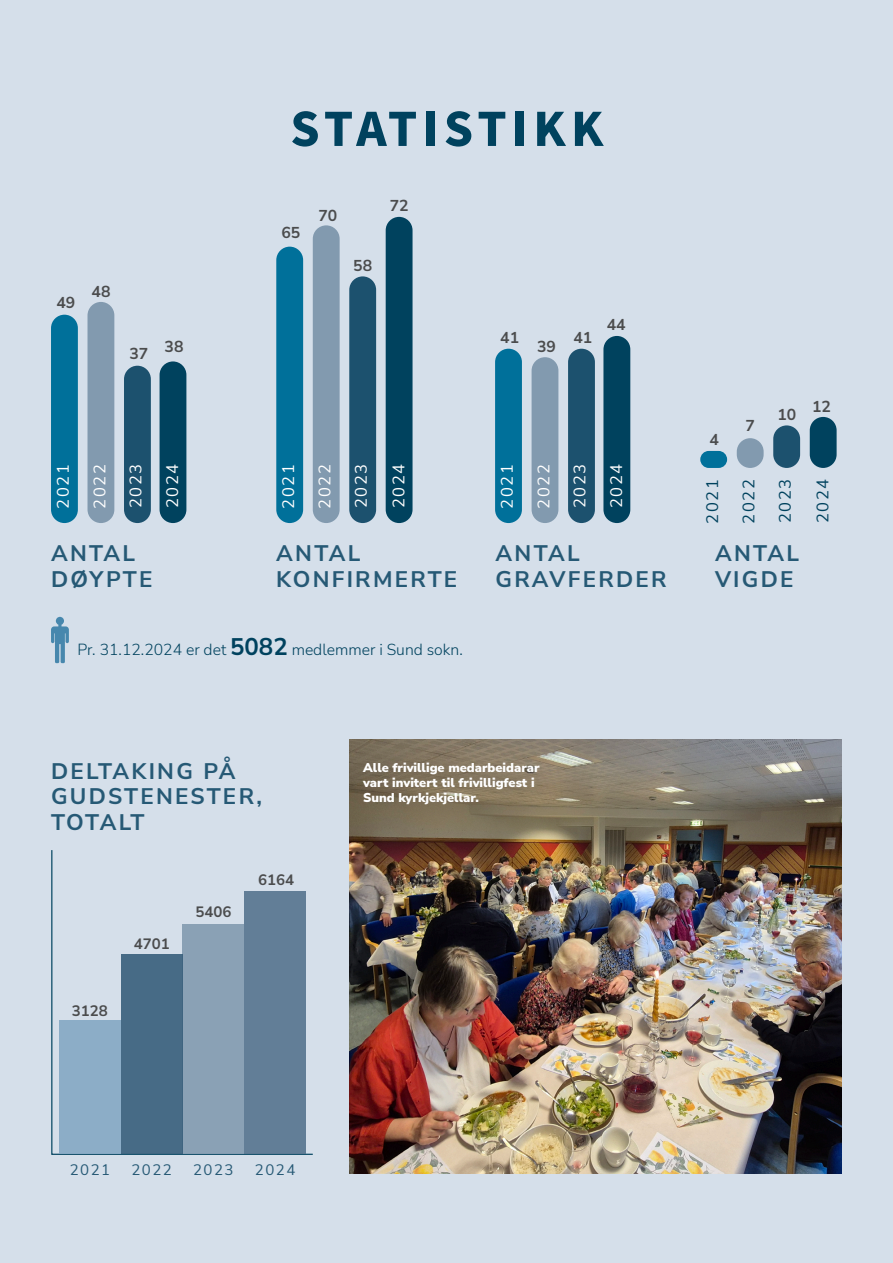
<style>
.page{position:relative;width:893px;height:1263px;background:#d5dfea}
.page>*{position:absolute;margin:0;border:0;box-sizing:border-box;transform-origin:0 0}
.t1{font:700 52.5px "Source Sans Pro";letter-spacing:.1em;color:#00425e}
.Tittel_statistikk{font:700 22.5px/25.5px "Nunito Sans";letter-spacing:.1em;color:#265975}
.Tittel_statistikk-2{font:16.5px "Nunito Sans";letter-spacing:.1em;color:#fff}
.Tittel_statistikk-3{font:16.5px "Nunito Sans";letter-spacing:.1em;color:#00425e}
.Tall_statistikk_copy{font:300 15.75px "Nunito Sans";color:#00425e}
.Tall_statistikk_copy-2{font:700 15.75px "Nunito Sans";color:#4b4c4d}
.Tittel_statistikk-4{font:15px "Nunito Sans";letter-spacing:.1em;color:#265975}
.Tall_statistikk_copy-3{font:700 15px "Nunito Sans";color:#4b4c4d}
.Bildetekst{font:900 12.75px/15.3px "Nunito Sans";color:#fff}
.s1{font-weight:700;font-size:24px}
</style>
<div class="page">
<div style="left:349px;top:276px;width:27px;height:247px;background:#1c516e;border-radius:13px"></div>
<div style="left:124px;top:366px;width:27px;height:157px;background:#1c516e;border-radius:13px"></div>
<div style="left:568px;top:349px;width:27px;height:174px;background:#1c516e;border-radius:13px"></div>
<div style="left:773px;top:425px;width:27px;height:43px;background:#1c516e;border-radius:13px"></div>
<div style="left:386px;top:217px;width:27px;height:306px;background:#00425e;border-radius:13px"></div>
<div style="left:160px;top:361px;width:26px;height:162px;background:#00425e;border-radius:13px"></div>
<div style="left:603px;top:336px;width:27px;height:187px;background:#00425e;border-radius:13px"></div>
<div style="left:810px;top:417px;width:27px;height:51px;background:#00425e;border-radius:13px"></div>
<div style="left:276px;top:247px;width:27px;height:276px;background:#00709a;border-radius:13px"></div>
<div style="left:51px;top:315px;width:27px;height:208px;background:#00709a;border-radius:13px"></div>
<div style="left:495px;top:349px;width:27px;height:174px;background:#00709a;border-radius:13px"></div>
<div style="left:700px;top:451px;width:27px;height:17px;background:#00709a;border-radius:9px"></div>
<div style="left:313px;top:225px;width:27px;height:298px;background:#829aaf;border-radius:13px"></div>
<div style="left:88px;top:302px;width:26px;height:221px;background:#829aaf;border-radius:13px"></div>
<div style="left:532px;top:357px;width:26px;height:166px;background:#829aaf;border-radius:13px"></div>
<div style="left:737px;top:438px;width:27px;height:30px;background:#829aaf;border-radius:13px"></div>
<img style="left:349px;top:739px;width:493px;height:435px">
<svg style="left:51px;top:617px;width:18px;height:46px"></svg>
<svg style="left:51px;top:850px;width:262px;height:305px"></svg>
<div style="left:183px;top:924px;width:61px;height:230px;background:#8aa1b5"></div>
<div style="left:244px;top:891px;width:62px;height:263px;background:#627e97"></div>
<div style="left:59px;top:1021px;width:62px;height:133px;background:#8cadc7"></div>
<div style="left:121px;top:954px;width:62px;height:200px;background:#476b86"></div>
<p class="t1" style="left:290px;top:93px;width:315px">STATISTIKK</p>
<p class="Tall_statistikk_copy-2" style="left:56px;top:292px;width:20px">49</p>
<p class="Tall_statistikk_copy-2" style="left:92px;top:280px;width:20px">48</p>
<p class="Tall_statistikk_copy-2" style="left:129px;top:342px;width:20px">37</p>
<p class="Tall_statistikk_copy-2" style="left:165px;top:336px;width:20px">38</p>
<p class="Tall_statistikk_copy-2" style="left:281px;top:221px;width:20px">65</p>
<p class="Tall_statistikk_copy-2" style="left:318px;top:204px;width:20px">70</p>
<p class="Tall_statistikk_copy-2" style="left:353px;top:254px;width:20px">58</p>
<p class="Tall_statistikk_copy-2" style="left:390px;top:195px;width:20px">72</p>
<p class="Tall_statistikk_copy-2" style="left:500px;top:326px;width:20px">41</p>
<p class="Tall_statistikk_copy-2" style="left:537px;top:335px;width:20px">39</p>
<p class="Tall_statistikk_copy-2" style="left:573px;top:326px;width:20px">41</p>
<p class="Tall_statistikk_copy-2" style="left:607px;top:314px;width:20px">44</p>
<p class="Tittel_statistikk-2" style="left:161px;top:508px;width:46px;rotate:-90deg">2024</p>
<p class="Tittel_statistikk-2" style="left:387px;top:508px;width:46px;rotate:-90deg">2024</p>
<p class="Tittel_statistikk-2" style="left:605px;top:508px;width:46px;rotate:-90deg">2024</p>
<p class="Tittel_statistikk-2" style="left:124px;top:508px;width:46px;rotate:-90deg">2023</p>
<p class="Tittel_statistikk-2" style="left:350px;top:508px;width:46px;rotate:-90deg">2023</p>
<p class="Tittel_statistikk-2" style="left:568px;top:508px;width:46px;rotate:-90deg">2023</p>
<p class="Tittel_statistikk-2" style="left:88px;top:509px;width:46px;rotate:-90deg">2022</p>
<p class="Tittel_statistikk-2" style="left:313px;top:509px;width:46px;rotate:-90deg">2022</p>
<p class="Tittel_statistikk-2" style="left:532px;top:509px;width:46px;rotate:-90deg">2022</p>
<p class="Tittel_statistikk-2" style="left:52px;top:509px;width:46px;rotate:-90deg">2021</p>
<p class="Tittel_statistikk-2" style="left:277px;top:509px;width:46px;rotate:-90deg">2021</p>
<p class="Tittel_statistikk-2" style="left:496px;top:509px;width:46px;rotate:-90deg">2021</p>
<p class="Tall_statistikk_copy-2" style="left:709px;top:429px;width:11px">4</p>
<p class="Tittel_statistikk-3" style="left:701px;top:524px;width:46px;rotate:-90deg">2021</p>
<p class="Tall_statistikk_copy-2" style="left:745px;top:414px;width:11px">7</p>
<p class="Tittel_statistikk-3" style="left:737px;top:524px;width:46px;rotate:-90deg">2022</p>
<p class="Tall_statistikk_copy-2" style="left:777px;top:403px;width:20px">10</p>
<p class="Tittel_statistikk-3" style="left:773px;top:523px;width:46px;rotate:-90deg">2023</p>
<p class="Tittel_statistikk" style="left:51px;top:540px;width:103px">ANTAL<br>DØYPTE</p>
<p class="Tittel_statistikk" style="left:496px;top:540px;width:172px">ANTAL<br>GRAVFERDER</p>
<p class="Tittel_statistikk" style="left:715px;top:540px;width:86px">ANTAL<br>VIGDE</p>
<p class="Tittel_statistikk" style="left:276px;top:540px;width:183px">ANTAL<br>KONFIRMERTE</p>
<p class="Tall_statistikk_copy-2" style="left:812px;top:395px;width:20px">12</p>
<p class="Tittel_statistikk-3" style="left:811px;top:523px;width:46px;rotate:-90deg">2024</p>
<p class="Tall_statistikk_copy" style="left:78px;top:638px;width:387px">Pr. 31.12.2024 er det <span class="s1">5082</span> medlemmer i Sund sokn.</p>
<p class="Tittel_statistikk" style="left:51px;top:757px;width:212px">DELTAKING PÅ<br>GUDSTENESTER,<br>TOTALT</p>
<p class="Tall_statistikk_copy-3" style="left:72px;top:1000px;width:38px">3128</p>
<p class="Tall_statistikk_copy-3" style="left:134px;top:933px;width:37px">4701</p>
<p class="Tall_statistikk_copy-3" style="left:195px;top:901px;width:37px">5406</p>
<p class="Tall_statistikk_copy-3" style="left:258px;top:869px;width:37px">6164</p>
<p class="Bildetekst" style="left:363px;top:759px;width:178px">Alle frivillige medarbeidarar vart invitert til frivilligfest i<br>Sund kyrkjekjellar.</p>
<p class="Tittel_statistikk-4" style="left:70px;top:1159px;width:42px">2021</p>
<p class="Tittel_statistikk-4" style="left:131px;top:1159px;width:42px">2022</p>
<p class="Tittel_statistikk-4" style="left:193px;top:1159px;width:42px">2023</p>
<p class="Tittel_statistikk-4" style="left:255px;top:1159px;width:42px">2024</p>
</div>
